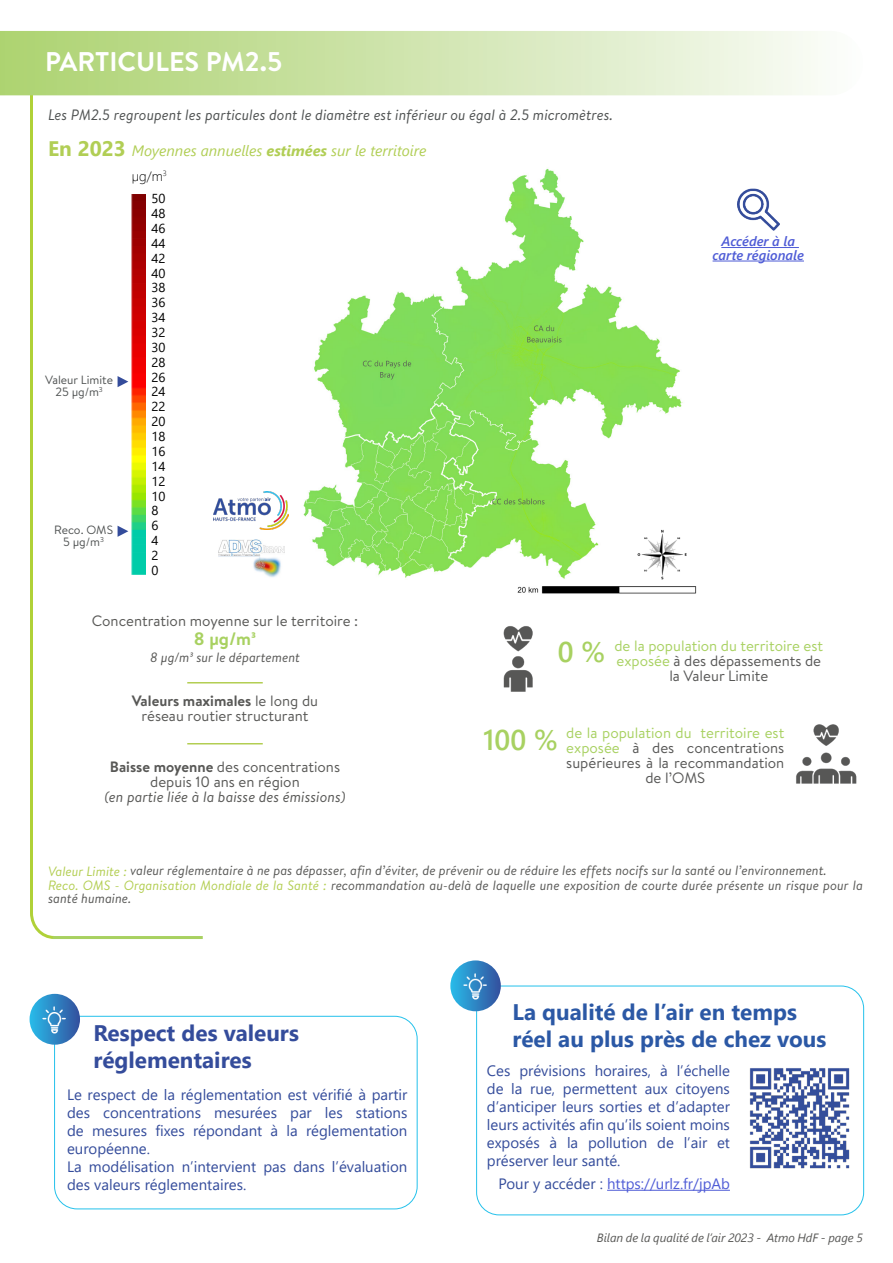
<style>
.page{position:relative;width:893px;height:1263px;background:#fff}
.page>*{position:absolute;margin:0;border:0;box-sizing:border-box;transform-origin:0 0}
.t1{font:600 28.5px "Segoe UI";color:#a8d161}
.t2{font:700 27px "Brandon Text";color:#fff}
.t3{font:700 22.5px/27px "Segoe UI";color:#2b58a5}
.t4{font:700 22.5px/27px "Segoe UI";color:#344c9b}
.t5{font:700 18px "Brandon Text";color:#a8d161}
.t6{font:15px/18px "Segoe UI";color:#344c9b;text-align:justify}
.t7{font:15px/15px "Brandon Text";color:#585856;text-align:center}
.t8{font:15px/15px "Brandon Text";color:#575756;text-align:center}
.t9{font:italic 15px "Brandon Text";color:#4f5252}
.t10{font:15px/15px "Brandon Text";color:#a8d161;text-align:center}
.t11{font:italic 15px "Segoe UI";color:#b1ce55}
.t12{font:italic 15px "Brandon Text";color:#585856}
.t13{font:15px "Segoe UI";color:#4f5cd6}
.t14{font:italic 13.5px/13.5px "Brandon Text";color:#585856}
.t15{font:italic 600 13.5px/13.5px "Segoe UI";color:#4f5cd6;text-align:center}
.t16{font:300 13.5px "Segoe UI";color:#000}
.t17{font:13.05px "Segoe UI";color:#000}
.t18{font:italic 12px "Segoe UI";color:#585856}
.t19{font:12px "Brandon Text";color:#4f5252}
.s1{font-weight:700;font-style:normal;font-size:21px}
.s2{font-weight:700}
.s3{color:#575756}
.s4{color:#a8d161}
.s5{color:#b3ce52}
.s6{color:#344c9b}
</style>
<div class="page">
<div style="left:54px;top:1016px;width:364px;height:193px;border:1px solid #24c1eb;border-radius:23px"></div>
<svg style="left:28px;top:95px;width:29px;height:844px"></svg>
<hr style="left:53px;top:936px;width:150px;height:3px;background:#a8d161">
<svg style="left:0;top:31px;width:818px;height:64px"></svg>
<svg style="left:30px;top:994px;width:50px;height:51px"></svg>
<img style="left:42px;top:1006px;width:24px;height:27px">
<hr style="left:721px;top:247px;width:78px;height:1px;background:#4f5cd6">
<hr style="left:713px;top:261px;width:91px;height:1px;background:#4f5cd6">
<hr style="left:187px;top:682px;width:76px;height:1px;background:#b3ce52">
<img style="left:214px;top:491px;width:74px;height:38px">
<hr style="left:187px;top:743px;width:76px;height:1px;background:#b3ce52">
<img style="left:219px;top:540px;width:66px;height:37px">
<svg style="left:118px;top:376px;width:10px;height:11px"></svg>
<svg style="left:118px;top:526px;width:10px;height:11px"></svg>
<img style="left:131px;top:194px;width:14px;height:381px">
<img style="left:503px;top:626px;width:30px;height:66px">
<img style="left:796px;top:724px;width:61px;height:60px">
<img style="left:737px;top:189px;width:42px;height:42px">
<hr style="left:607px;top:1190px;width:123px;height:1px;background:#4f5cd6">
<img style="left:749px;top:1068px;width:101px;height:101px">
<div style="left:476px;top:986px;width:388px;height:229px;border:1px solid #24c1eb;border-radius:22px"></div>
<svg style="left:450px;top:960px;width:51px;height:51px"></svg>
<img style="left:463px;top:973px;width:24px;height:26px">
<img style="left:303px;top:168px;width:394px;height:426px">
<img style="left:632px;top:527px;width:59px;height:54px">
<p class="t2" style="left:45px;top:43px;width:239px">PARTICULES PM2.5</p>
<p class="t9" style="left:48px;top:104px;width:567px">Les PM2.5 regroupent les particules dont le diamètre est inférieur ou égal à 2.5 micromètres.</p>
<p class="t11" style="left:48px;top:136px;width:380px"><span class="s1">En 2023</span> Moyennes annuelles <span class="s2">estimées</span> sur le territoire</p>
<p class="t19" style="left:45px;top:372px;width:69px">Valeur Limite</p>
<p class="t19" style="left:55px;top:384px;width:49px">25 µg/m<sup>3</sup></p>
<p class="t19" style="left:54px;top:522px;width:60px">Reco. OMS</p>
<p class="t19" style="left:63px;top:534px;width:42px">5 µg/m<sup>3</sup></p>
<p class="t16" style="left:132px;top:163px;width:37px">µg/m<sup>3</sup></p>
<p class="t17" style="left:151px;top:186px;width:16px">50</p>
<p class="t17" style="left:151px;top:201px;width:16px">48</p>
<p class="t17" style="left:151px;top:216px;width:16px">46</p>
<p class="t17" style="left:151px;top:231px;width:16px">44</p>
<p class="t17" style="left:151px;top:246px;width:16px">42</p>
<p class="t17" style="left:151px;top:261px;width:16px">40</p>
<p class="t17" style="left:151px;top:275px;width:16px">38</p>
<p class="t17" style="left:151px;top:290px;width:16px">36</p>
<p class="t17" style="left:151px;top:305px;width:16px">34</p>
<p class="t17" style="left:151px;top:320px;width:16px">32</p>
<p class="t17" style="left:151px;top:335px;width:16px">30</p>
<p class="t17" style="left:151px;top:350px;width:16px">28</p>
<p class="t17" style="left:151px;top:365px;width:16px">26</p>
<p class="t17" style="left:151px;top:380px;width:16px">24</p>
<p class="t17" style="left:151px;top:394px;width:16px">22</p>
<p class="t17" style="left:151px;top:409px;width:16px">20</p>
<p class="t17" style="left:151px;top:424px;width:16px">18</p>
<p class="t17" style="left:151px;top:439px;width:16px">16</p>
<p class="t17" style="left:151px;top:454px;width:16px">14</p>
<p class="t17" style="left:151px;top:469px;width:16px">12</p>
<p class="t17" style="left:151px;top:484px;width:16px">10</p>
<p class="t17" style="left:151px;top:498px;width:9px">8</p>
<p class="t17" style="left:151px;top:513px;width:9px">6</p>
<p class="t17" style="left:151px;top:528px;width:9px">4</p>
<p class="t17" style="left:151px;top:543px;width:9px">2</p>
<p class="t17" style="left:151px;top:558px;width:9px">0</p>
<p class="t15" style="left:713px;top:233px;width:93px">Accéder à la carte régionale</p>
<p class="t7" style="left:92px;top:613px;width:268px">Concentration moyenne sur le territoire :</p>
<p class="t5" style="left:194px;top:626px;width:64px">8 µg/m3</p>
<p class="t14" style="left:150px;top:650px;width:151px">8 µg/m3 sur le département</p>
<p class="t7" style="left:132px;top:693px;width:188px"><span class="s2">Valeurs maximales</span> le long du réseau routier structurant</p>
<p class="t7" style="left:110px;top:759px;width:232px"><span class="s2">Baisse moyenne</span> des concentrations depuis 10 ans en région</p>
<p class="t12" style="left:104px;top:787px;width:243px">(en partie liée à la baisse des émissions)</p>
<p class="t1" style="left:558px;top:625px;width:49px">0 %</p>
<p class="t10" style="left:614px;top:637px;width:210px">de la population du territoire est exposée <span class="s3">à des dépassements de la Valeur Limite</span></p>
<p class="t1" style="left:483px;top:713px;width:76px">100 %</p>
<p class="t8" style="left:566px;top:725px;width:220px"><span class="s4">de la population du territoire est exposée</span> à des concentrations supérieures à la recommandation de l’OMS</p>
<p class="t14" style="left:48px;top:863px;width:780px"><span class="s5">Valeur Limite :</span> valeur réglementaire à ne pas dépasser, afin d’éviter, de prévenir ou de réduire les effets nocifs sur la santé ou l’environnement.</p>
<p class="t14" style="left:48px;top:878px;width:816px"><span class="s5">Reco. OMS - Organisation Mondiale de la Santé :</span> recommandation au-delà de laquelle une exposition de courte durée présente un risque pour la santé humaine.</p>
<p class="t4" style="left:94px;top:1018px;width:207px">Respect des valeurs réglementaires</p>
<p class="t6" style="left:67px;top:1084px;width:342px">Le respect de la réglementation est vérifié à partir des concentrations mesurées par les stations de mesures fixes répondant à la réglementation européenne.</p>
<p class="t6" style="left:67px;top:1156px;width:342px">La modélisation n’intervient pas dans l’évaluation des valeurs réglementaires.</p>
<p class="t3" style="left:512px;top:997px;width:315px">La qualité de l’air en temps réel au plus près de chez vous</p>
<p class="t6" style="left:487px;top:1061px;width:245px">Ces prévisions horaires, à l’échelle de la rue, permettent aux citoyens d’anticiper leurs sorties et d’adapter leurs activités afin qu’ils soient moins exposés à la pollution de l’air et préserver leur santé.</p>
<p class="t13" style="left:499px;top:1169px;width:233px"><span class="s6">Pour y accéder :</span> https://urlz.fr/jpAb</p>
<p class="t18" style="left:597px;top:1226px;width:268px">Bilan de la qualité de l’air 2023 - Atmo HdF - page 5</p>
</div>
